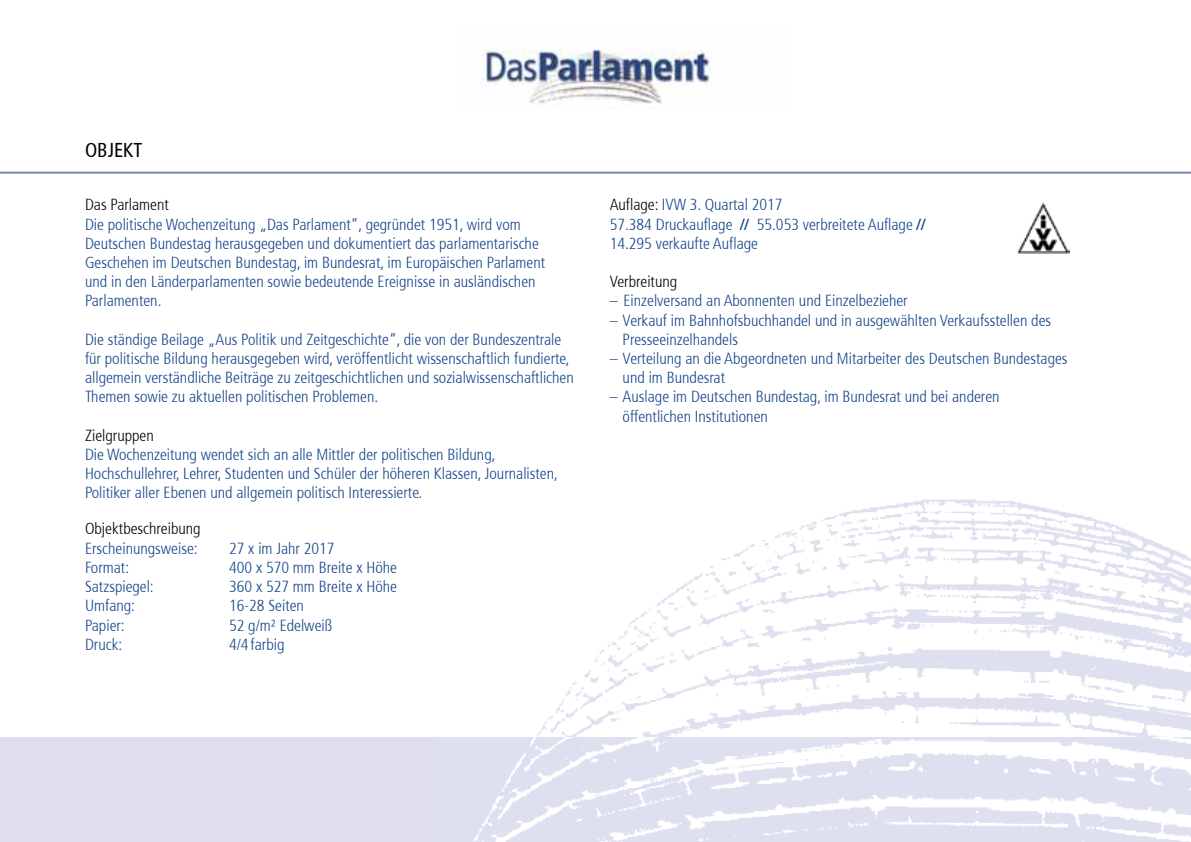
<style>
.page{position:relative;width:1191px;height:842px;background:#fff}
.page>*{position:absolute;margin:0;border:0;box-sizing:border-box;transform-origin:0 0}
.t1{font:condensed 20px "Frutiger";color:#000}
.t2{font:300 condensed 16px/19.2px "Frutiger";color:#15448b}
.t3{font:300 condensed 16px "Frutiger";color:#000}
.s1{color:#000}
.s2{font-weight:400;font-stretch:normal}
</style>
<div class="page">
<img style="left:537px;top:499px;width:654px;height:238px">
<div style="left:0;top:737px;width:1191px;height:105px;background:#dedeee"></div>
<img style="left:473px;top:737px;width:718px;height:105px">
<img style="left:482px;top:49px;width:228px;height:55px">
<hr style="left:0;top:172px;width:1191px;height:2px;background:#7883b7">
<img style="left:1017px;top:202px;width:52px;height:52px">
<p class="t1" style="left:85px;top:138px;width:59px">OBJEKT</p>
<p class="t3" style="left:85px;top:196px;width:85px">Das Parlament</p>
<p class="t2" style="left:85px;top:215px;width:462px">Die politische Wochenzeitung „Das Parlament“, gegründet 1951, wird vom Deutschen Bundestag herausgegeben und dokumentiert das parlamentarische Geschehen im Deutschen Bundestag, im Bundesrat, im Europäischen Parlament und in den Länderparlamenten sowie bedeutende Ereignisse in ausländischen Parlamenten.</p>
<p class="t2" style="left:85px;top:330px;width:490px">Die ständige Beilage „Aus Politik und Zeitgeschichte“, die von der Bundeszentrale für politische Bildung herausgegeben wird, veröffentlicht wissenschaftlich fundierte, allgemein verständliche Beiträge zu zeitgeschichtlichen und sozialwissenschaftlichen Themen sowie zu aktuellen politischen Problemen.</p>
<p class="t3" style="left:85px;top:426px;width:70px">Zielgruppen</p>
<p class="t2" style="left:85px;top:445px;width:474px">Die Wochenzeitung wendet sich an alle Mittler der politischen Bildung,<br>Hochschullehrer, Lehrer, Studenten und Schüler der höheren Klassen, Journalisten,<br>Politiker aller Ebenen und allgemein politisch Interessierte.</p>
<p class="t3" style="left:85px;top:520px;width:117px">Objektbeschreibung</p>
<p class="t2" style="left:85px;top:539px;width:114px">Erscheinungsweise:</p>
<p class="t2" style="left:229px;top:539px;width:107px">27 x im Jahr 2017</p>
<p class="t2" style="left:85px;top:558px;width:46px">Format:</p>
<p class="t2" style="left:229px;top:558px;width:169px">400 x 570 mm Breite x Höhe</p>
<p class="t2" style="left:85px;top:577px;width:70px">Satzspiegel:</p>
<p class="t2" style="left:229px;top:577px;width:169px">360 x 527 mm Breite x Höhe</p>
<p class="t2" style="left:85px;top:596px;width:52px">Umfang:</p>
<p class="t2" style="left:229px;top:596px;width:76px">16-28 Seiten</p>
<p class="t2" style="left:85px;top:616px;width:41px">Papier:</p>
<p class="t2" style="left:229px;top:616px;width:105px">52 g/m² Edelweiß</p>
<p class="t2" style="left:85px;top:635px;width:39px">Druck:</p>
<p class="t2" style="left:229px;top:635px;width:57px">4/4 farbig</p>
<p class="t2" style="left:609px;top:196px;width:317px"><span class="s1">Auflage:</span> IVW 3. Quartal 2017<br>57.384 Druckauflage <span class="s2">//</span> 55.053 verbreitete Auflage <span class="s2">//<br></span>14.295 verkaufte Auflage</p>
<p class="t3" style="left:609px;top:273px;width:69px">Verbreitung</p>
<p class="t2" style="left:609px;top:292px;width:299px">– Einzelversand an Abonnenten und Einzelbezieher</p>
<p class="t2" style="left:622px;top:311px;width:430px;text-indent:-13px">– Verkauf im Bahnhofsbuchhandel und in ausgewählten Verkaufsstellen des<br>Presseeinzelhandels</p>
<p class="t2" style="left:622px;top:349px;width:446px;text-indent:-13px">– Verteilung an die Abgeordneten und Mitarbeiter des Deutschen Bundestages und im Bundesrat</p>
<p class="t2" style="left:622px;top:388px;width:378px;text-indent:-13px">– Auslage im Deutschen Bundestag, im Bundesrat und bei anderen öffentlichen Institutionen</p>
</div>
